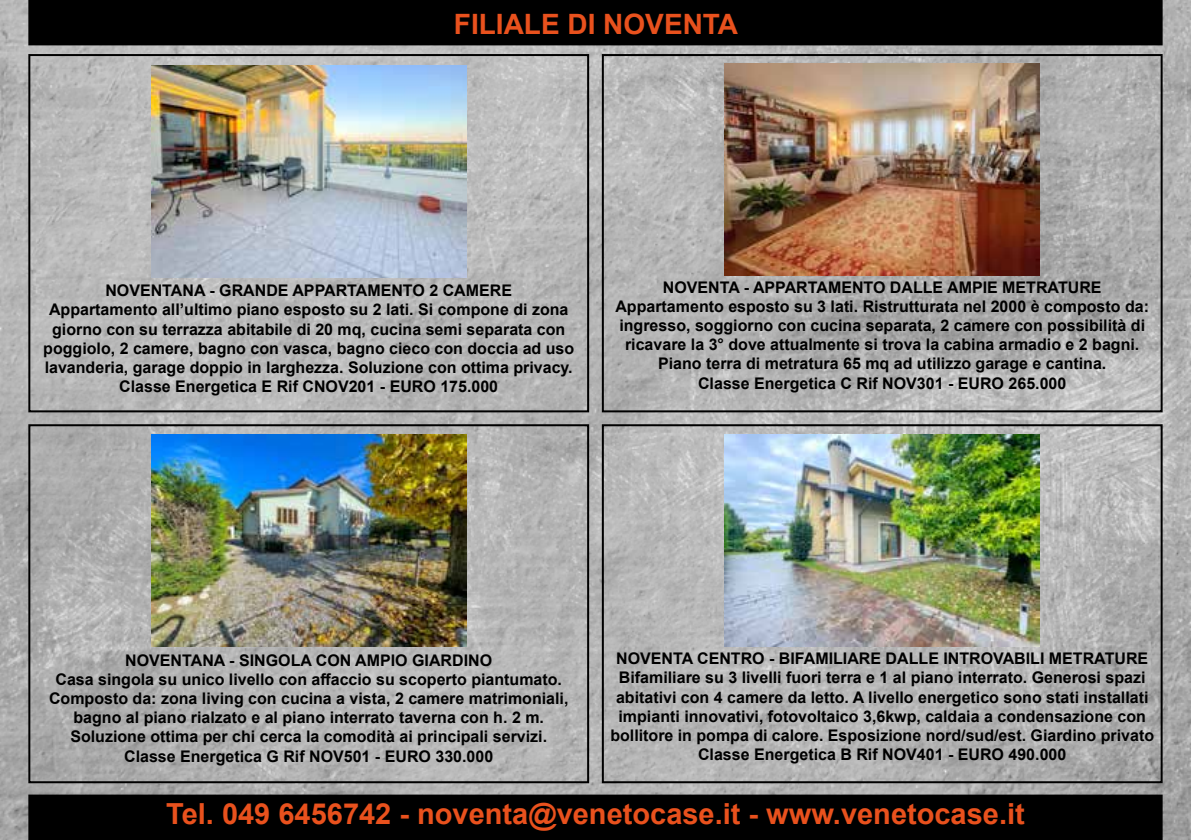
<style>
.page{position:relative;width:1191px;height:840px;background:#fff}
.page>*{position:absolute;margin:0;border:0;box-sizing:border-box;transform-origin:0 0}
.t1{font:700 29px "Arial";color:#e9511d}
.t2{font:700 28px "Arial";color:#e9511d}
.t3{font:700 16px/19.2px "Arial";color:#000;text-align:center}
</style>
<div class="page">
<img style="left:0;top:0;width:1191px;height:839px">
<div style="left:28px;top:794px;width:1134px;height:45px;background:#000"></div>
<div style="left:28px;top:0;width:1134px;height:45px;background:#000"></div>
<div style="left:602px;top:54px;width:560px;height:358px;border:2px solid #000"></div>
<div style="left:602px;top:424px;width:560px;height:358px;border:2px solid #000"></div>
<img style="left:724px;top:434px;width:315px;height:212px">
<img style="left:724px;top:63px;width:315px;height:212px">
<div style="left:28px;top:54px;width:561px;height:358px;border:2px solid #000"></div>
<div style="left:28px;top:424px;width:561px;height:358px;border:2px solid #000"></div>
<img style="left:151px;top:434px;width:315px;height:211px">
<img style="left:151px;top:66px;width:315px;height:212px">
<h2 class="t2" style="left:454px;top:5px;width:286px">FILIALE DI NOVENTA</h2>
<p class="t3" style="left:43px;top:281px;width:532px">NOVENTANA - GRANDE APPARTAMENTO 2 CAMERE<br>Appartamento all’ultimo piano esposto su 2 lati. Si compone di zona giorno con su terrazza abitabile di 20 mq, cucina semi separata con poggiolo, 2 camere, bagno con vasca, bagno cieco con doccia ad uso lavanderia, garage doppio in larghezza. Soluzione con ottima privacy.<br>Classe Energetica E Rif CNOV201 - EURO 175.000</p>
<p class="t3" style="left:615px;top:277px;width:535px">NOVENTA - APPARTAMENTO DALLE AMPIE METRATURE Appartamento esposto su 3 lati. Ristrutturata nel 2000 è composto da: ingresso, soggiorno con cucina separata, 2 camere con possibilità di ricavare la 3° dove attualmente si trova la cabina armadio e 2 bagni.<br>Piano terra di metratura 65 mq ad utilizzo garage e cantina.<br>Classe Energetica C Rif NOV301 - EURO 265.000</p>
<p class="t3" style="left:49px;top:650px;width:521px">NOVENTANA - SINGOLA CON AMPIO GIARDINO<br>Casa singola su unico livello con affaccio su scoperto piantumato.<br>Composto da: zona living con cucina a vista, 2 camere matrimoniali, bagno al piano rialzato e al piano interrato taverna con h. 2 m.<br>Soluzione ottima per chi cerca la comodità ai principali servizi.<br>Classe Energetica G Rif NOV501 - EURO 330.000</p>
<p class="t3" style="left:610px;top:648px;width:545px">NOVENTA CENTRO - BIFAMILIARE DALLE INTROVABILI METRATURE Bifamiliare su 3 livelli fuori terra e 1 al piano interrato. Generosi spazi abitativi con 4 camere da letto. A livello energetico sono stati installati impianti innovativi, fotovoltaico 3,6kwp, caldaia a condensazione con bollitore in pompa di calore. Esposizione nord/sud/est. Giardino privato Classe Energetica B Rif NOV401 - EURO 490.000</p>
<h1 class="t1" style="left:166px;top:792px;width:860px">Tel. 049 6456742 - noventa@venetocase.it - www.venetocase.it</h1>
</div>
